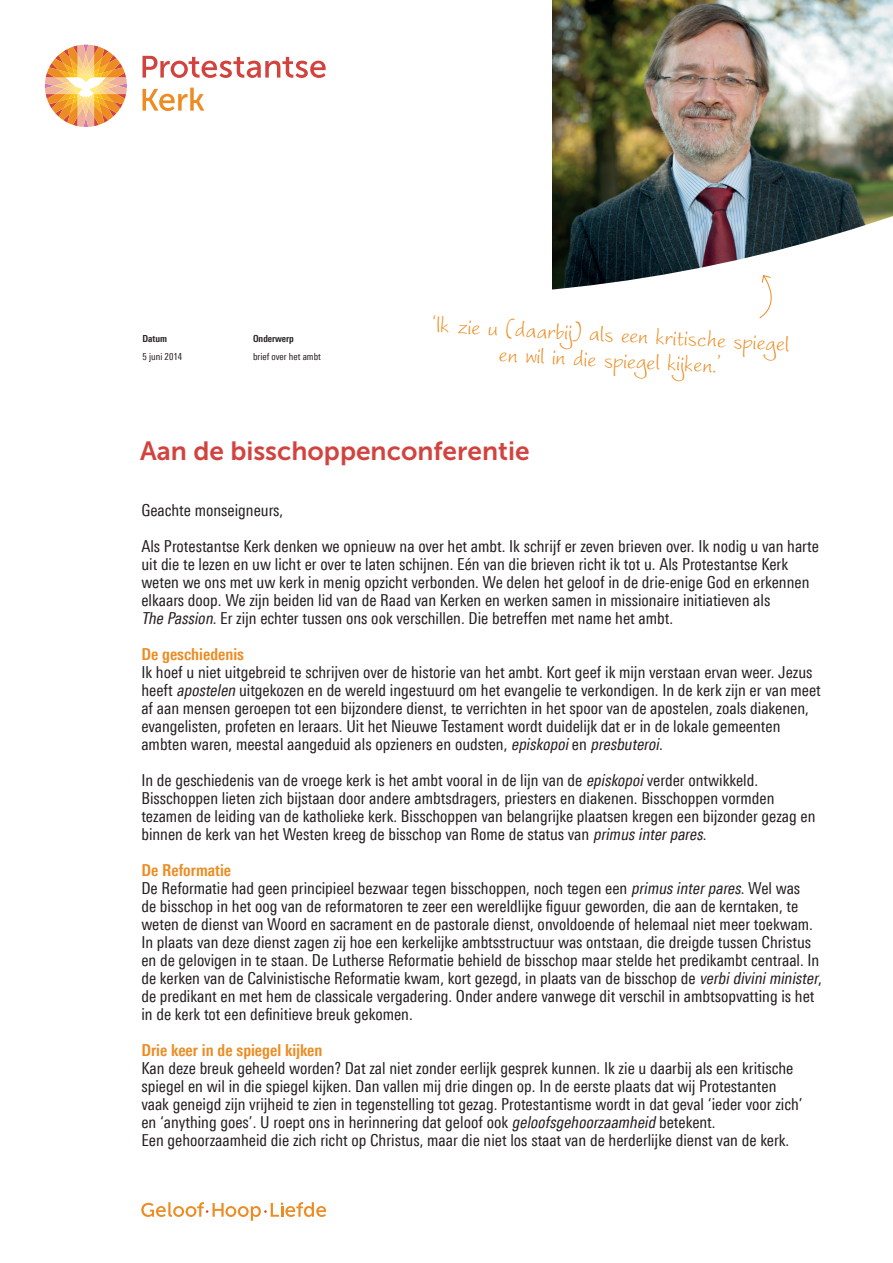
<style>
.page{position:relative;width:893px;height:1263px;background:#fff}
.page>*{position:absolute;margin:0;border:0;box-sizing:border-box;transform-origin:0 0}
.Broodtekst{font:30px/25.5px "Worstveld Sling";color:#ec8c22;text-align:center}
.t1{font:26.25px "Museo Sans 700";color:#d2433f}
.Broodtekst-2{font:16.5px/18px "Linotype Univers 420 Cn";color:#231f20}
.SUBKOP{font:700 16.5px "Linotype Univers 620 Cn";color:#ec8c22}
.t2{font:9.75px "Linotype Univers 420 Cn";color:#231f20}
.t3{font:700 9.75px "Linotype Univers 620 Cn";color:#231f20}
.s1{font-style:italic}
</style>
<div class="page">
<img style="left:553px;top:0;width:340px;height:181px">
<svg style="left:552px;top:181px;width:341px;height:109px"></svg>
<svg style="left:142px;top:56px;width:184px;height:22px"></svg>
<svg style="left:142px;top:88px;width:62px;height:23px"></svg>
<svg style="left:45px;top:45px;width:82px;height:82px"></svg>
<svg style="left:141px;top:1202px;width:185px;height:19px"></svg>
<svg style="left:759px;top:275px;width:24px;height:43px"></svg>
<p class="t3" style="left:142px;top:333px;width:26px">Datum</p>
<p class="t3" style="left:253px;top:333px;width:42px">Onderwerp</p>
<p class="t2" style="left:142px;top:351px;width:41px">5 juni 2014</p>
<p class="t2" style="left:253px;top:351px;width:69px">brief over het ambt</p>
<p class="Broodtekst" style="left:433px;top:314px;width:359px;rotate:3deg">‘Ik zie u (daarbij) als een kritische spiegel en wil in die spiegel kijken.’</p>
<p class="t1" style="left:140px;top:436px;width:391px">Aan de bisschoppenconferentie</p>
<p class="Broodtekst-2" style="left:141px;top:501px;width:143px">Geachte monseigneurs,</p>
<p class="Broodtekst-2" style="left:141px;top:537px;width:679px">Als Protestantse Kerk denken we opnieuw na over het ambt. Ik schrijf er zeven brieven over. Ik nodig u van harte uit die te lezen en uw licht er over te laten schijnen. Eén van die brieven richt ik tot u. Als Protestantse Kerk weten we ons met uw kerk in menig opzicht verbonden. We delen het geloof in de drie-enige God en erkennen elkaars doop. We zijn beiden lid van de Raad van Kerken en werken samen in missionaire initiatieven als<br><span class="s1">The Passion</span>. Er zijn echter tussen ons ook verschillen. Die betreffen met name het ambt.</p>
<p class="SUBKOP" style="left:141px;top:644px;width:104px">De geschiedenis</p>
<p class="Broodtekst-2" style="left:141px;top:663px;width:681px">Ik hoef u niet uitgebreid te schrijven over de historie van het ambt. Kort geef ik mijn verstaan ervan weer. Jezus heeft <span class="s1">apostelen</span> uitgekozen en de wereld ingestuurd om het evangelie te verkondigen. In de kerk zijn er van meet af aan mensen geroepen tot een bijzondere dienst, te verrichten in het spoor van de apostelen, zoals diakenen, evangelisten, profeten en leraars. Uit het Nieuwe Testament wordt duidelijk dat er in de lokale gemeenten ambten waren, meestal aangeduid als opzieners en oudsten, <span class="s1">episkopoi</span>en <span class="s1">presbuteroi</span>.</p>
<p class="Broodtekst-2" style="left:141px;top:771px;width:676px">In de geschiedenis van de vroege kerk is het ambt vooral in de lijn van de <span class="s1">episkopoi</span>verder ontwikkeld.<br>Bisschoppen lieten zich bijstaan door andere ambtsdragers, priesters en diakenen. Bisschoppen vormden tezamen de leiding van de katholieke kerk. Bisschoppen van belangrijke plaatsen kregen een bijzonder gezag en binnen de kerk van het Westen kreeg de bisschop van Rome de status van <span class="s1">primus interpares</span>.</p>
<p class="SUBKOP" style="left:141px;top:860px;width:91px">De Reformatie</p>
<p class="Broodtekst-2" style="left:141px;top:879px;width:682px">De Reformatie had geen principieel bezwaar tegen bisschoppen, noch tegen een <span class="s1">primus interpares</span>. Wel was<br>de bisschop in het oog van de reformatoren te zeer een wereldlijke figuur geworden, die aan de kerntaken, te weten de dienst van Woord en sacrament en de pastorale dienst, onvoldoende of helemaal niet meer toekwam.<br>In plaats van deze dienst zagen zij hoe een kerkelijke ambtsstructuur was ontstaan, die dreigde tussen Christus en de gelovigen in te staan. De Lutherse Reformatie behield de bisschop maar stelde het predikambt centraal. In de kerken van de Calvinistische Reformatie kwam, kort gezegd, in plaats van de bisschop de <span class="s1">verbidiviniminister</span>, de predikant en met hem de classicale vergadering. Onder andere vanwege dit verschil in ambtsopvatting is het in de kerk tot een definitieve breuk gekomen.</p>
<p class="SUBKOP" style="left:141px;top:1040px;width:183px">Drie keer in de spiegel kijken</p>
<p class="Broodtekst-2" style="left:141px;top:1059px;width:663px">Kan deze breuk geheeld worden? Dat zal niet zonder eerlijk gesprek kunnen. Ik zie u daarbij als een kritische spiegel en wil in die spiegel kijken. Dan vallen mij drie dingen op. In de eerste plaats dat wij Protestanten vaak geneigd zijn vrijheid te zien in tegenstelling tot gezag. Protestantisme wordt in dat geval ‘ieder voor zich’ en ‘anything goes’. U roept ons in herinnering dat geloof ook <span class="s1">geloofsgehoorzaamheid</span> betekent.<br>Een gehoorzaamheid die zich richt op Christus, maar die niet los staat van de herderlijke dienst van de kerk.</p>
</div>
